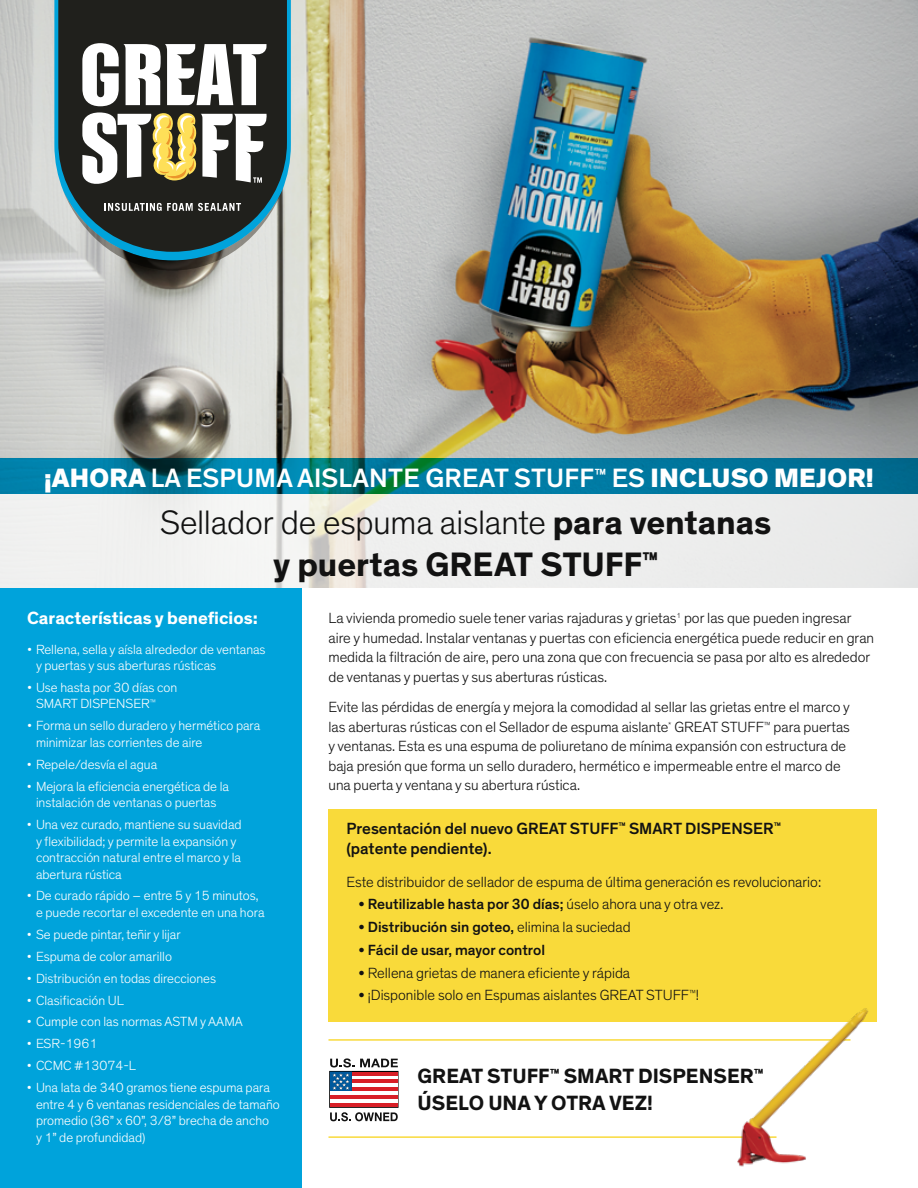
<style>
.page{position:relative;width:918px;height:1188px;background:#fff}
.page>*{position:absolute;margin:0;border:0;box-sizing:border-box;transform-origin:0 0}
.t1{font:700 34.5px/41.4px "Dow Corporate";letter-spacing:-.005em;color:#121212;text-align:center}
.t2{font:500 27px "Dow Corporate";letter-spacing:.01em;color:#fff}
.t3{font:700 21px/27px "Dow Corporate";color:#121212}
.t4{font:700 18px "Dow Corporate";color:#fff}
.t5{font:500 16.5px/19.8px "Dow Corporate";color:#121212}
.t6{font:300 15px/19.5px "Dow Corporate";color:#121212}
.t7{font:500 15px "Dow Corporate";color:#121212}
.t8{font:300 13.5px/16.5px "Dow Corporate";color:#fff}
.s1{font-weight:800}
.s2{font-weight:300}
.s3{font-weight:500}
</style>
<div class="page">
<div style="left:0;top:588px;width:302px;height:600px;background:#00a3db"></div>
<img style="left:0;top:0;width:918px;height:459px">
<svg style="left:55px;top:0;width:236px;height:260px;background:#55b8d8"></svg>
<svg style="left:58px;top:0;width:229px;height:252px;background:#282c29"></svg>
<svg style="left:63px;top:43px;width:220px;height:228px"></svg>
<div style="left:0;top:494px;width:918px;height:94px;background:#efefee"></div>
<svg style="left:0;top:459px;width:918px;height:35px;background:#007798"></svg>
<div style="left:328px;top:809px;width:550px;height:212px;background:#f9da3a"></div>
<hr style="left:328px;top:1039px;width:522px;height:2px;background:#f9da3a">
<hr style="left:328px;top:1136px;width:449px;height:2px;background:#f9da3a">
<img style="left:712px;top:996px;width:166px;height:171px">
<div style="left:329px;top:1071px;width:70px;height:37px;border:1px solid #000"></div>
<svg style="left:330px;top:1112px;width:68px;height:9px"></svg>
<svg style="left:360px;top:1059px;width:38px;height:8px"></svg>
<hr style="left:352px;top:1072px;width:46px;height:4px;background:#d81f27">
<svg style="left:354px;top:1076px;width:44px;height:4px"></svg>
<hr style="left:352px;top:1083px;width:46px;height:4px;background:#fff">
<hr style="left:352px;top:1080px;width:46px;height:3px;background:#d81f27">
<hr style="left:352px;top:1087px;width:46px;height:4px;background:#d81f27">
<hr style="left:330px;top:1095px;width:68px;height:4px;background:#d81f27">
<hr style="left:330px;top:1091px;width:68px;height:4px;background:#fff">
<hr style="left:330px;top:1099px;width:68px;height:4px;background:#fff">
<hr style="left:330px;top:1103px;width:68px;height:4px;background:#d81f27">
<svg style="left:330px;top:1058px;width:24px;height:33px"></svg>
<h2 class="t2" style="left:44px;top:462px;width:831px"><span class="s1">¡AHORA</span> LA ESPUMA AISLANTE GREAT STUFF<sup>™</sup> ES <span class="s1">INCLUSO MEJOR!</span></h2>
<h1 class="t1" style="left:160px;top:503px;width:613px"><span class="s2">Sellador de espuma aislante</span> para ventanas y puertas GREAT STUFF<sup>™</sup></h1>
<p class="t4" style="left:27px;top:606px;width:232px">Características y beneficios:</p>
<p class="t8" style="left:36px;top:641px;width:231px;text-indent:-9px">• Rellena, sella y aísla alrededor de ventanas y puertas y sus aberturas rústicas</p>
<p class="t8" style="left:36px;top:679px;width:143px;text-indent:-9px">• Use hasta por 30 días con<br>SMART DISPENSER<sup>™</sup></p>
<p class="t8" style="left:36px;top:718px;width:226px;text-indent:-9px">• Forma un sello duradero y hermético para minimizar las corrientes de aire</p>
<p class="t8" style="left:27px;top:756px;width:132px">• Repele/desvía el agua</p>
<p class="t8" style="left:27px;top:778px;width:204px;text-align:center">• Mejora la eficiencia energética de la instalación de ventanas o puertas</p>
<p class="t8" style="left:36px;top:816px;width:207px;text-indent:-9px">• Una vez curado, mantiene su suavidad y flexibilidad; y permite la expansión y contracción natural entre el marco y la abertura rústica</p>
<p class="t8" style="left:36px;top:888px;width:230px;text-indent:-9px">• De curado rápido – entre 5 y 15 minutos, e puede recortar el excedente en una hora</p>
<p class="t8" style="left:27px;top:926px;width:155px">• Se puede pintar, teñir y lijar</p>
<p class="t8" style="left:27px;top:948px;width:147px">• Espuma de color amarillo</p>
<p class="t8" style="left:27px;top:970px;width:191px">• Distribución en todas direcciones</p>
<p class="t8" style="left:27px;top:992px;width:99px">• Clasificación UL</p>
<p class="t8" style="left:27px;top:1014px;width:217px">• Cumple con las normas ASTM y AAMA</p>
<p class="t8" style="left:27px;top:1036px;width:72px">• ESR-1961</p>
<p class="t8" style="left:27px;top:1058px;width:110px">• CCMC #13074-L</p>
<p class="t8" style="left:36px;top:1080px;width:245px;text-indent:-9px">• Una lata de 340 gramos tiene espuma para entre 4 y 6 ventanas residenciales de tamaño promedio (36” x 60”, 3/8” brecha de ancho<br>y 1” de profundidad)</p>
<p class="t6" style="left:328px;top:609px;width:547px">La vivienda promedio suele tener varias rajaduras y grietas<sup>1</sup> por las que pueden ingresar aire y humedad. Instalar ventanas y puertas con eficiencia energética puede reducir en gran medida la filtración de aire, pero una zona que con frecuencia se pasa por alto es alrededor de ventanas y puertas y sus aberturas rústicas.</p>
<p class="t6" style="left:328px;top:698px;width:523px">Evite las pérdidas de energía y mejora la comodidad al sellar las grietas entre el marco y las aberturas rústicas con el Sellador de espuma aislante<sup>*</sup> GREAT STUFF<sup>™</sup> para puertas y ventanas. Esta es una espuma de poliuretano de mínima expansión con estructura de baja presión que forma un sello duradero, hermético e impermeable entre el marco de una puerta y ventana y su abertura rústica.</p>
<p class="t5" style="left:346px;top:819px;width:436px">Presentación del nuevo GREAT STUFF<sup>™</sup> SMART DISPENSER<sup>™ </sup>(patente pendiente).</p>
<p class="t6" style="left:346px;top:872px;width:476px">Este distribuidor de sellador de espuma de última generación es revolucionario:</p>
<p class="t7" style="left:358px;top:896px;width:366px">• Reutilizable hasta por 30 días; <span class="s2">úselo ahora una y otra vez.</span></p>
<p class="t7" style="left:358px;top:918px;width:274px">• Distribución sin goteo, <span class="s2">elimina la suciedad</span></p>
<p class="t7" style="left:358px;top:941px;width:188px">• Fácil de usar, mayor control</p>
<p class="t6" style="left:358px;top:963px;width:273px"><span class="s3">•</span> Rellena grietas de manera eficiente y rápida</p>
<p class="t6" style="left:358px;top:986px;width:342px"><span class="s3">•</span> ¡Disponible solo en Espumas aislantes GREAT STUFF<sup>™</sup>!</p>
<h3 class="t3" style="left:418px;top:1063px;width:348px">GREAT STUFF<sup>™</sup> SMART DISPENSER<sup>™<br></sup>ÚSELO UNA Y OTRA VEZ!</h3>
</div>
